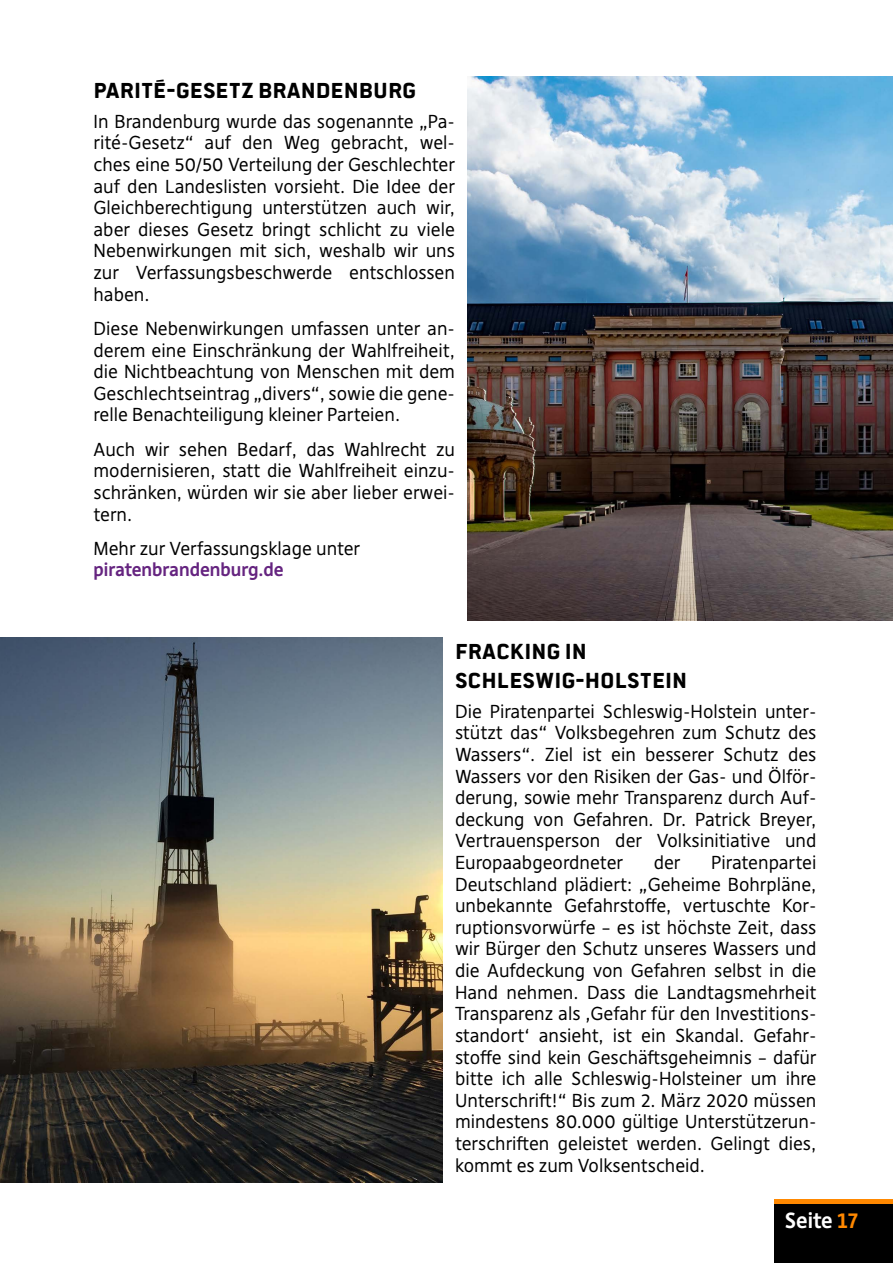
<style>
.page{position:relative;width:893px;height:1263px;background:#fff}
.page>*{position:absolute;margin:0;border:0;box-sizing:border-box;transform-origin:0 0}
.t1{font:700 24px/28.8px "Politics Head";color:#000}
.t2{font:700 21px "Deja Rip";color:#fff}
.t3{font:18px/21.6px "Deja Rip";color:#000;text-align:justify}
.t4{font:700 18px "Deja Rip";color:#652480}
.s1{color:#f80}
</style>
<div class="page">
<img style="left:468px;top:77px;width:425px;height:544px">
<img style="left:0;top:638px;width:442px;height:544px">
<div style="left:774px;top:1203px;width:119px;height:60px;background:#000"></div>
<hr style="left:774px;top:1199px;width:119px;height:4px;background:#f80">
<h1 class="t1" style="left:94px;top:76px;width:324px">PARITÉ-GESETZ BRANDENBURG</h1>
<p class="t3" style="left:94px;top:111px;width:363px">In Brandenburg wurde das sogenannte „Pa&shy;rité-Gesetz“ auf den Weg gebracht, wel&shy;ches eine 50/50 Verteilung der Geschlechter auf den Landeslisten vorsieht. Die Idee der Gleichberechtigung unterstützen auch wir, aber dieses Gesetz bringt schlicht zu viele Nebenwirkungen mit sich, weshalb wir uns zur Verfassungsbeschwerde entschlossen haben.</p>
<p class="t3" style="left:94px;top:318px;width:363px">Diese Nebenwirkungen umfassen unter an&shy;derem eine Einschränkung der Wahlfreiheit, die Nichtbeachtung von Menschen mit dem Geschlechtseintrag „divers“, sowie die gene&shy;relle Benachteiligung kleiner Parteien.</p>
<p class="t3" style="left:94px;top:438px;width:363px">Auch wir sehen Bedarf, das Wahlrecht zu modernisieren, statt die Wahlfreiheit einzu&shy;schränken, würden wir sie aber lieber erwei&shy;tern.</p>
<p class="t3" style="left:94px;top:538px;width:268px">Mehr zur Verfassungsklage unter</p>
<p class="t4" style="left:94px;top:559px;width:192px">piratenbrandenburg.de</p>
<h1 class="t1" style="left:455px;top:637px;width:234px">FRACKING IN<br>SCHLESWIG-HOLSTEIN</h1>
<p class="t3" style="left:455px;top:701px;width:363px">Die Piratenpartei Schleswig-Holstein unter&shy;stützt das“ Volksbegehren zum Schutz des Wassers“. Ziel ist ein besserer Schutz des Wassers vor den Risiken der Gas- und Ölför&shy;derung, sowie mehr Transparenz durch Auf&shy;deckung von Gefahren. Dr. Patrick Breyer, Vertrauensperson der Volksinitiative und Europaabgeordneter</p>
<p class="t3" style="left:654px;top:852px;width:28px">der</p>
<p class="t3" style="left:455px;top:852px;width:363px;text-indent:256px">Piratenpartei Deutschland plädiert: „Geheime Bohrpläne, unbekannte Gefahrstoffe, vertuschte Kor&shy;ruptionsvorwürfe – es ist höchste Zeit, dass wir Bürger den Schutz unseres Wassers und die Aufdeckung von Gefahren selbst in die Hand nehmen. Dass die Landtagsmehrheit Transparenz als ‚Gefahr für den Investitions&shy;standort‘ ansieht, ist ein Skandal. Gefahr&shy;stoffe sind kein Geschäftsgeheimnis – dafür bitte ich alle Schleswig-Holsteiner um ihre Unterschrift!“ Bis zum 2. März 2020 müssen mindestens 80.000 gültige Unterstützerun&shy;terschriften geleistet werden. Gelingt dies, kommt es zum Volksentscheid.</p>
<p class="t2" style="left:785px;top:1207px;width:75px">Seite <span class="s1">17</span></p>
</div>
